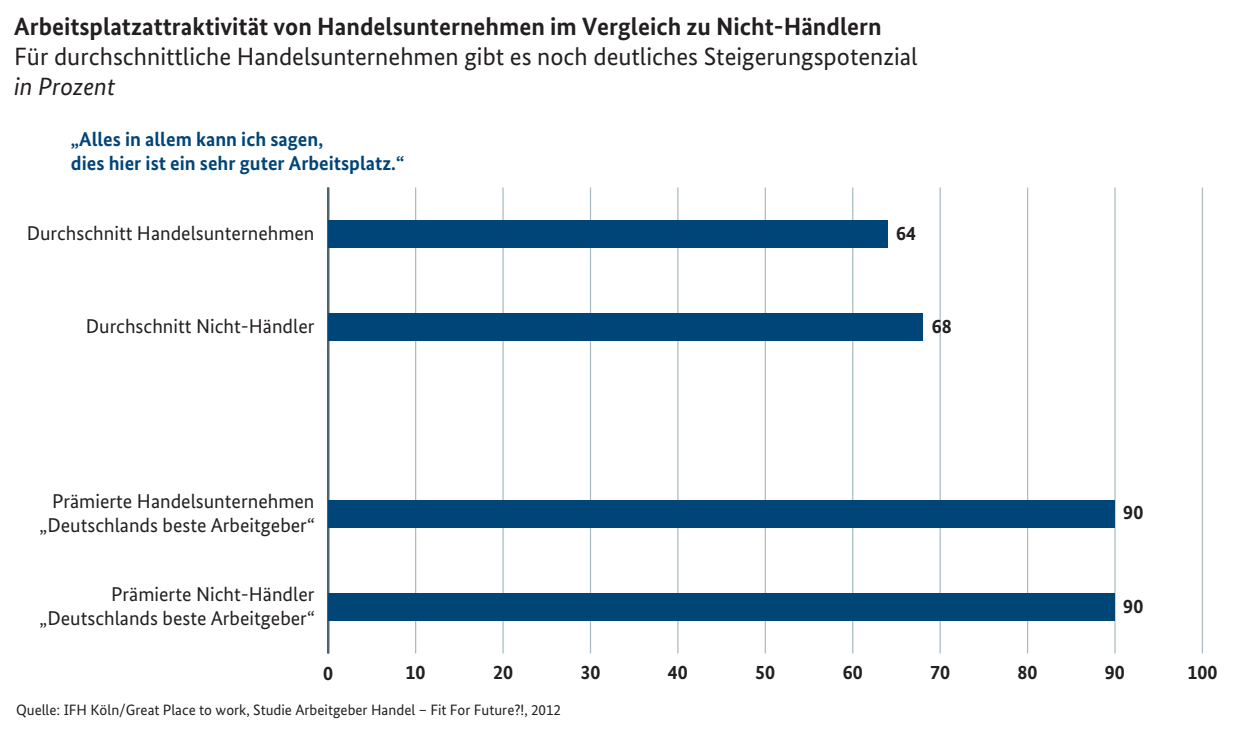
<style>
.page{position:relative;width:1241px;height:744px;background:#fff}
.page>*{position:absolute;margin:0;border:0;box-sizing:border-box;transform-origin:0 0}
.t1{font:25px "Bundes Sans";color:#231f20}
.t2{font:700 25px "Bundes Sans";color:#231f20}
.t3{font:italic 25px "Bundes Sans";color:#231f20}
.t4{font:20px/24px "Bundes Sans";color:#231f20;text-align:right}
.t5{font:700 20px/24px "Bundes Sans";color:#004578}
.t6{font:700 20px "Bundes Sans";color:#231f20}
.t7{font:15px "Bundes Sans";color:#231f20}
</style>
<div class="page">
<hr style="left:415px;top:187px;width:1px;height:466px;background:#abbbc3">
<hr style="left:502px;top:187px;width:1px;height:466px;background:#abbbc3">
<hr style="left:589px;top:187px;width:2px;height:466px;background:#abbbc3">
<hr style="left:677px;top:187px;width:1px;height:466px;background:#abbbc3">
<hr style="left:764px;top:187px;width:1px;height:466px;background:#abbbc3">
<hr style="left:852px;top:187px;width:1px;height:466px;background:#abbbc3">
<hr style="left:939px;top:187px;width:1px;height:466px;background:#abbbc3">
<hr style="left:1026px;top:187px;width:2px;height:466px;background:#abbbc3">
<hr style="left:1114px;top:187px;width:1px;height:466px;background:#abbbc3">
<hr style="left:1201px;top:187px;width:1px;height:466px;background:#abbbc3">
<hr style="left:327px;top:187px;width:2px;height:466px;background:#4d636e">
<div style="left:328px;top:220px;width:559px;height:28px;background:#004578"></div>
<div style="left:328px;top:313px;width:594px;height:28px;background:#004578"></div>
<div style="left:328px;top:500px;width:786px;height:28px;background:#004578"></div>
<div style="left:328px;top:593px;width:786px;height:28px;background:#004578"></div>
<p class="t2" style="left:14px;top:12px;width:869px">Arbeitsplatzattraktivität von Handelsunternehmen im Vergleich zu Nicht-Händlern</p>
<p class="t1" style="left:14px;top:42px;width:904px">Für durchschnittliche Handelsunternehmen gibt es noch deutliches Steigerungspotenzial</p>
<p class="t3" style="left:14px;top:72px;width:102px">in Prozent</p>
<p class="t5" style="left:71px;top:127px;width:335px">„Alles in allem kann ich sagen,<br>dies hier ist ein sehr guter Arbeitsplatz.“</p>
<p class="t4" style="left:27px;top:221px;width:289px">Durchschnitt Handelsunternehmen</p>
<p class="t6" style="left:896px;top:221px;width:21px">64</p>
<p class="t4" style="left:86px;top:314px;width:230px">Durchschnitt Nicht-Händler</p>
<p class="t6" style="left:931px;top:314px;width:21px">68</p>
<p class="t4" style="left:40px;top:489px;width:277px">Prämierte Handelsunternehmen „Deutschlands beste Arbeitgeber“</p>
<p class="t4" style="left:40px;top:582px;width:277px">Prämierte Nicht-Händler „Deutschlands beste Arbeitgeber“</p>
<p class="t6" style="left:1123px;top:500px;width:21px">90</p>
<p class="t6" style="left:1123px;top:594px;width:21px">90</p>
<p class="t6" style="left:323px;top:660px;width:11px">0</p>
<p class="t6" style="left:405px;top:660px;width:21px">10</p>
<p class="t6" style="left:493px;top:660px;width:21px">20</p>
<p class="t6" style="left:580px;top:660px;width:21px">30</p>
<p class="t6" style="left:667px;top:660px;width:21px">40</p>
<p class="t6" style="left:755px;top:660px;width:21px">50</p>
<p class="t6" style="left:842px;top:660px;width:21px">60</p>
<p class="t6" style="left:930px;top:660px;width:21px">70</p>
<p class="t6" style="left:1017px;top:660px;width:21px">80</p>
<p class="t6" style="left:1104px;top:660px;width:21px">90</p>
<p class="t6" style="left:1187px;top:660px;width:31px">100</p>
<p class="t7" style="left:16px;top:701px;width:546px">Quelle: IFH Köln/Great Place to work, Studie Arbeitgeber Handel – Fit For Future?!, 2012</p>
</div>
